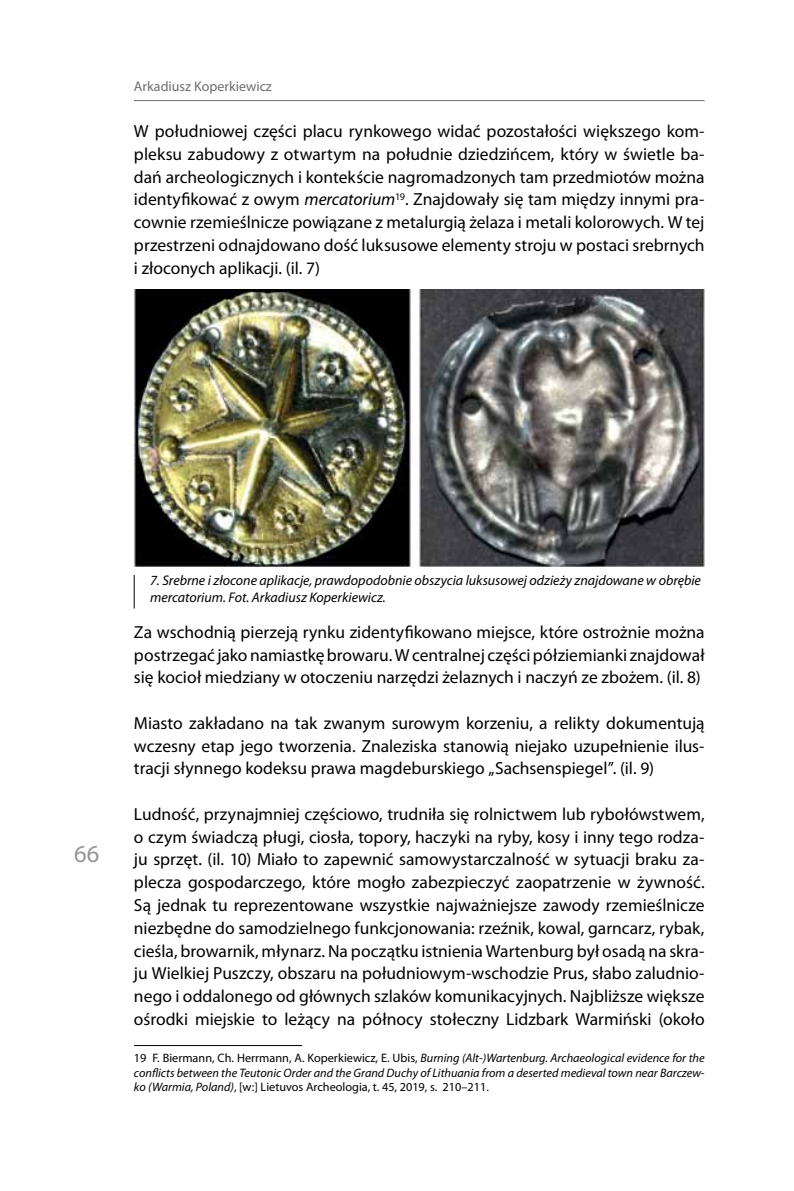
<style>
.page{position:relative;width:794px;height:1191px;background:#fff}
.page>*{position:absolute;margin:0;border:0;box-sizing:border-box;transform-origin:0 0}
.t1{font:24.5px "Myriad Pro";color:#939598}
.t2{font:17.5px/22.8px "Myriad Pro";color:#000;text-align:justify}
.t3{font:italic 14px/16.8px "Myriad Pro";color:#000}
.t4{font:14px "Myriad Pro";color:#6d6e71}
.t5{font:italic 12.25px/14.7px "Myriad Pro";color:#000;text-align:justify}
.s1{font-style:italic}
.s2{font-style:normal}
</style>
<div class="page">
<hr style="left:134px;top:1045px;width:168px;height:1px;background:#000">
<img style="left:134px;top:289px;width:570px;height:277px">
<hr style="left:134px;top:575px;width:1px;height:33px;background:#000">
<hr style="left:134px;top:100px;width:570px;height:1px;background:#6d6e71">
<p class="t4" style="left:134px;top:78px;width:139px">Arkadiusz Koperkiewicz</p>
<p class="t2" style="left:134px;top:120px;width:572px">W południowej części placu rynkowego widać pozostałości większego kom&shy;pleksu zabudowy z otwartym na południe dziedzińcem, który w świetle ba&shy;dań archeologicznych i kontekście nagromadzonych tam przedmiotów można identyfikować z owym <span class="s1">mercatorium</span><sup>19</sup>. Znajdowały się tam między innymi pra&shy;cownie rzemieślnicze powiązane z metalurgią żelaza i metali kolorowych. W tej przestrzeni odnajdowano dość luksusowe elementy stroju w postaci srebrnych i złoconych aplikacji. (il. 7)</p>
<h1 class="t1" style="left:74px;top:838px;width:27px">66</h1>
<p class="t3" style="left:150px;top:572px;width:552px">7. Srebrne i złocone aplikacje, prawdopodobnie obszycia luksusowej odzieży znajdowane w obrębie mercatorium. Fot. Arkadiusz Koperkiewicz.</p>
<p class="t2" style="left:134px;top:620px;width:572px">Za wschodnią pierzeją rynku zidentyfikowano miejsce, które ostrożnie można postrzegać jako namiastkę browaru. W centralnej części półziemianki znajdował się kocioł miedziany w otoczeniu narzędzi żelaznych i naczyń ze zbożem. (il. 8)</p>
<p class="t2" style="left:134px;top:711px;width:572px">Miasto zakładano na tak zwanym surowym korzeniu, a relikty dokumentują wczesny etap jego tworzenia. Znaleziska stanowią niejako uzupełnienie ilus&shy;tracji słynnego kodeksu prawa magdeburskiego „Sachsenspiegel”. (il. 9)</p>
<p class="t2" style="left:134px;top:802px;width:572px">Ludność, przynajmniej częściowo, trudniła się rolnictwem lub rybołówstwem, o czym świadczą pługi, ciosła, topory, haczyki na ryby, kosy i inny tego rodza&shy;ju sprzęt. (il. 10) Miało to zapewnić samowystarczalność w sytuacji braku za&shy;plecza gospodarczego, które mogło zabezpieczyć zaopatrzenie w żywność.<br>Są jednak tu reprezentowane wszystkie najważniejsze zawody rzemieślnicze niezbędne do samodzielnego funkcjonowania: rzeźnik, kowal, garncarz, rybak, cieśla, browarnik, młynarz. Na początku istnienia Wartenburg był osadą na skra&shy;ju Wielkiej Puszczy, obszaru na południowym-wschodzie Prus, słabo zaludnio&shy;nego i oddalonego od głównych szlaków komunikacyjnych. Najbliższe większe ośrodki miejskie to leżący na północy stołeczny Lidzbark Warmiński (około</p>
<p class="t5" style="left:134px;top:1050px;width:572px"><span class="s2">19 F. Biermann, Ch. Herrmann, A. Koperkiewicz, E. Ubis,</span> Burning (Alt-)Wartenburg. Archaeological evidence for the conflicts between the Teutonic Order and the Grand Duchy of Lithuania from a deserted medieval town near Barczew&shy;ko (Warmia, Poland)<span class="s2">, [w:] Lietuvos Archeologia, t. 45, 2019, s. 210–211.</span></p>
</div>
